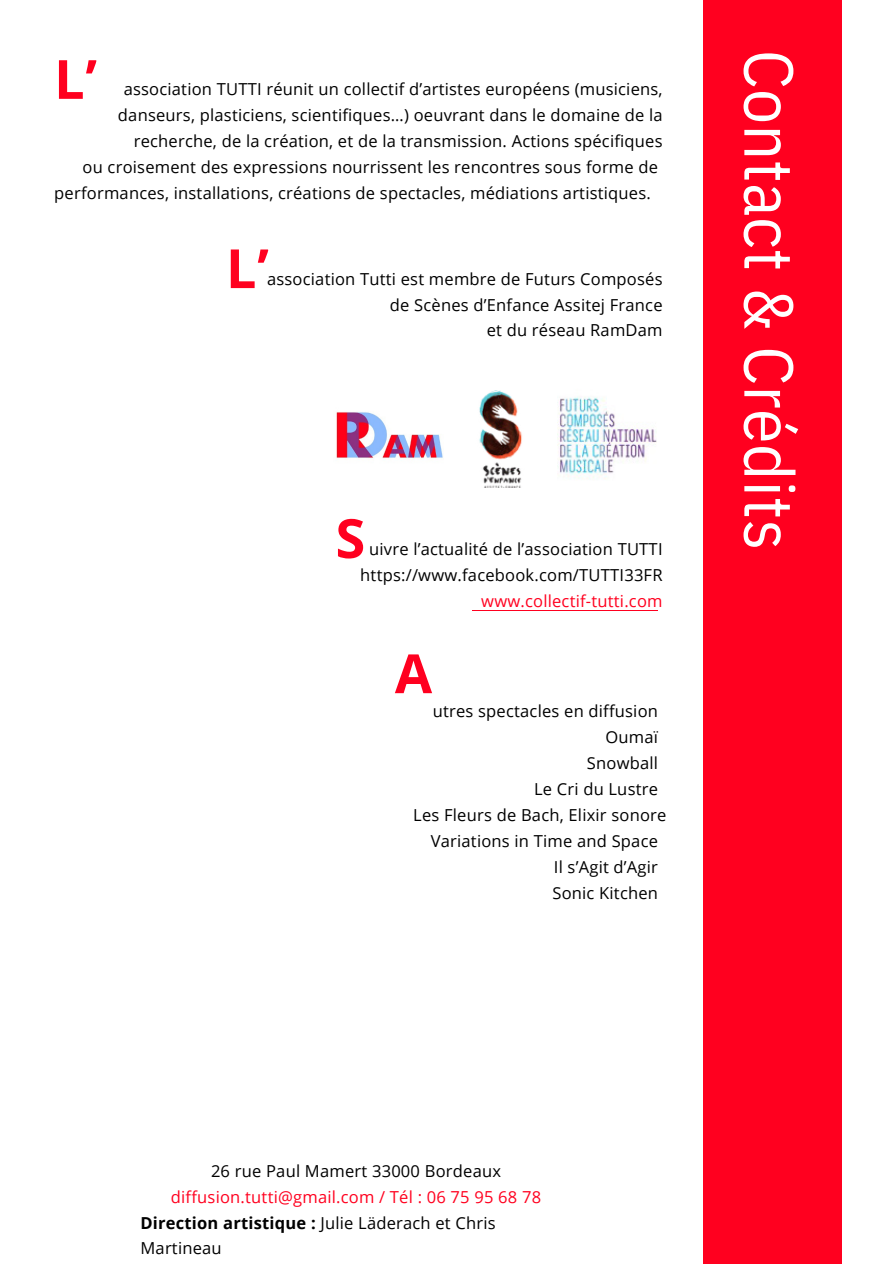
<style>
.page{position:relative;width:894px;height:1264px;background:#fff}
.page>*{position:absolute;margin:0;border:0;box-sizing:border-box;transform-origin:0 0}
.t1{font:69px "IBM Plex Sans Cond";letter-spacing:.01em;color:#fff}
.t2{font:700 54px "Open Sans";color:#ff001f}
.t3{font:16.5px/26px "Open Sans";letter-spacing:.015em;color:#000;text-align:right}
.t4{font:16.5px/26px "Open Sans";letter-spacing:.015em;color:#ff001f;text-align:center}
.s1{color:#ff001f}
.s2{color:#000}
.s3{font-weight:700}
</style>
<div class="page">
<hr style="left:472px;top:609px;width:185px;height:1px;background:#ff001f">
<img style="left:479px;top:390px;width:43px;height:97px">
<img style="left:557px;top:397px;width:100px;height:82px">
<div style="left:703px;top:0;width:138px;height:1263px;background:#ff001f"></div>
<img style="left:336px;top:412px;width:107px;height:47px">
<p class="t2" style="left:54px;top:41px;width:44px">L’</p>
<p class="t3" style="left:83px;top:76px;width:581px">association TUTTI réunit un collectif d’artistes européens (musiciens, danseurs, plasticiens, scientifiques…) oeuvrant dans le domaine de la recherche, de la création, et de la transmission. Actions spécifiques<br>ou croisement des expressions nourrissent les rencontres sous forme de</p>
<p class="t3" style="left:54px;top:180px;width:598px">performances, installations, créations de spectacles, médiations artistiques.</p>
<p class="t2" style="left:226px;top:230px;width:44px">L’</p>
<p class="t3" style="left:267px;top:265px;width:397px">association Tutti est membre de Futurs Composés de Scènes d’Enfance Assitej France</p>
<p class="t3" style="left:486px;top:317px;width:177px">et du réseau RamDam</p>
<p class="t2" style="left:335px;top:500px;width:31px">S</p>
<p class="t3" style="left:360px;top:535px;width:304px">uivre l’actualité de l’association TUTTI https://www.facebook.com/TUTTI33FR <span class="s1">www.collectif-tutti.com</span></p>
<p class="t2" style="left:395px;top:635px;width:39px">A</p>
<p class="t3" style="left:432px;top:697px;width:227px">utres spectacles en diffusion<br>Oumaï</p>
<p class="t3" style="left:586px;top:749px;width:73px">Snowball</p>
<p class="t3" style="left:534px;top:775px;width:125px">Le Cri du Lustre</p>
<p class="t3" style="left:413px;top:801px;width:254px;text-align:center">Les Fleurs de Bach, Elixir sonore<br>Variations in Time and Space</p>
<p class="t3" style="left:553px;top:853px;width:106px">Il s’Agit d’Agir</p>
<p class="t3" style="left:552px;top:879px;width:107px">Sonic Kitchen</p>
<p class="t1" style="left:814px;top:50px;width:502px;rotate:90deg">Contact &amp; Crédits</p>
<p class="t4" style="left:171px;top:1157px;width:371px"><span class="s2">26 rue Paul Mamert 33000 Bordeaux </span>diffusion.tutti@gmail.com / Tél : 06 75 95 68 78</p>
<p class="t3" style="left:140px;top:1209px;width:356px;text-align:left"><span class="s3">Direction artistique :</span> Julie Läderach et Chris<br>Martineau</p>
</div>
